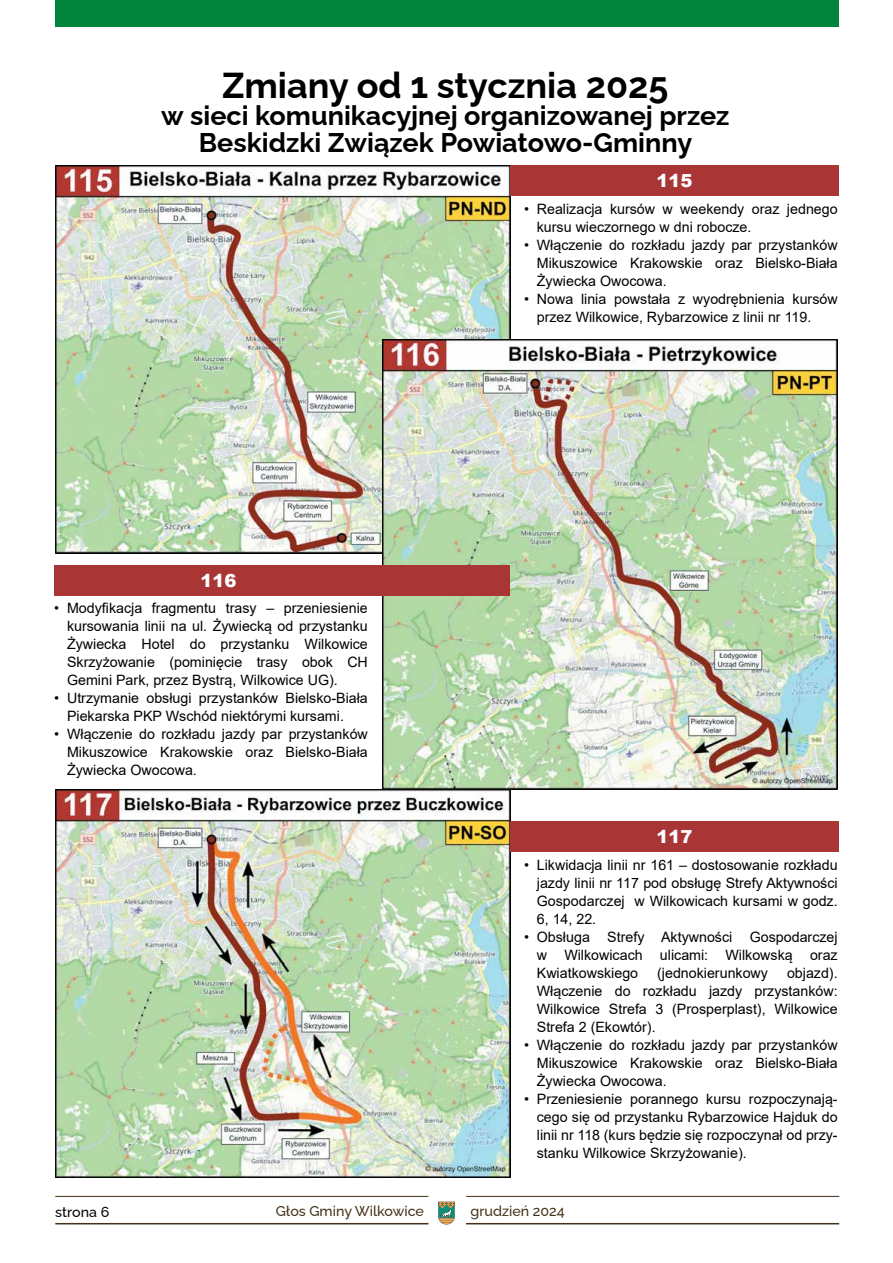
<style>
.page{position:relative;width:893px;height:1263px;background:#fff}
.page>*{position:absolute;margin:0;border:0;box-sizing:border-box;transform-origin:0 0}
.t1{font:700 36px "Raleway";color:#000}
.t2{font:700 27px/27px "Raleway";color:#000;text-align:center}
.t3{font:900 18px "Arial";color:#fff}
.t4{font:14.25px/18px "Arial";color:#000;text-align:justify}
.t5{font:500 14.25px "Raleway";color:#423118}
.t6{font:500 14.25px "Raleway";color:#000}
</style>
<div class="page">
<svg style="left:438px;top:1202px;width:17px;height:22px"></svg>
<hr style="left:55px;top:1196px;width:373px;height:1px;background:#423118">
<hr style="left:466px;top:1196px;width:373px;height:1px;background:#423118">
<hr style="left:55px;top:1223px;width:373px;height:1px;background:#423118">
<hr style="left:466px;top:1223px;width:373px;height:1px;background:#423118">
<img style="left:55px;top:165px;width:455px;height:388px">
<img style="left:382px;top:340px;width:456px;height:450px">
<div style="left:55px;top:0;width:784px;height:26px;background:#00833b"></div>
<img style="left:55px;top:790px;width:455px;height:388px">
<div style="left:510px;top:165px;width:329px;height:31px;background:#a93535"></div>
<div style="left:510px;top:821px;width:329px;height:31px;background:#a93535"></div>
<div style="left:54px;top:565px;width:328px;height:30px;background:#a93535"></div>
<div style="left:382px;top:565px;width:128px;height:30px;background:#a93535"></div>
<h1 class="t1" style="left:222px;top:56px;width:448px">Zmiany od 1 stycznia 2025</h1>
<h2 class="t2" style="left:161px;top:99px;width:570px">w sieci komunikacyjnej organizowanej przez<br>Beskidzki Związek Powiatowo-Gminny</h2>
<p class="t3" style="left:657px;top:168px;width:38px">115</p>
<p class="t3" style="left:200px;top:567px;width:38px">116</p>
<p class="t4" style="left:67px;top:599px;width:302px;text-indent:-13px">• Modyfikacja fragmentu trasy – przeniesienie kursowania linii na ul. Żywiecką od przystanku Żywiecka Hotel do przystanku Wilkowice Skrzyżowanie (pominięcie trasy obok CH Gemini Park, przez Bystrą, Wilkowice UG).</p>
<p class="t4" style="left:67px;top:689px;width:302px;text-indent:-13px">• Utrzymanie obsługi przystanków Bielsko-Biała<br>Piekarska PKP Wschód niektórymi kursami.</p>
<p class="t4" style="left:67px;top:725px;width:302px;text-indent:-13px">• Włączenie do rozkładu jazdy par przystanków Mikuszowice Krakowskie oraz Bielsko-Biała Żywiecka Owocowa.</p>
<p class="t4" style="left:537px;top:200px;width:302px;text-indent:-13px">• Realizacja kursów w weekendy oraz jednego kursu wieczornego w dni robocze.</p>
<p class="t4" style="left:537px;top:236px;width:302px;text-indent:-13px">• Włączenie do rozkładu jazdy par przystanków Mikuszowice Krakowskie oraz Bielsko-Biała Żywiecka Owocowa.</p>
<p class="t4" style="left:537px;top:290px;width:302px;text-indent:-13px">• Nowa linia powstała z wyodrębnienia kursów przez Wilkowice, Rybarzowice z linii nr 119.</p>
<p class="t3" style="left:657px;top:823px;width:38px">117</p>
<p class="t4" style="left:537px;top:856px;width:302px;text-indent:-13px">• Likwidacja linii nr 161 – dostosowanie rozkładu jazdy linii nr 117 pod obsługę Strefy Aktywności Gospodarczej w Wilkowicach kursami w godz.<br>6, 14, 22.</p>
<p class="t4" style="left:537px;top:928px;width:302px;text-indent:-13px">• Obsługa Strefy Aktywności Gospodarczej w Wilkowicach ulicami: Wilkowską oraz Kwiatkowskiego</p>
<p class="t4" style="left:537px;top:964px;width:302px;text-indent:250px">objazd).<br>Włączenie do rozkładu jazdy przystanków:<br>Wilkowice Strefa 3 (Prosperplast), Wilkowice Strefa 2 (Ekowtór).</p>
<p class="t4" style="left:537px;top:1036px;width:302px;text-indent:-13px">• Włączenie do rozkładu jazdy par przystanków Mikuszowice Krakowskie oraz Bielsko-Biała Żywiecka Owocowa.</p>
<p class="t4" style="left:537px;top:1090px;width:302px;text-indent:-13px">• Przeniesienie porannego kursu rozpoczynają&shy;cego się od przystanku Rybarzowice Hajduk do linii nr 118 (kurs będzie się rozpoczynał od przy&shy;stanku Wilkowice Skrzyżowanie).</p>
<p class="t4" style="left:657px;top:964px;width:112px">(jednokierunkowy</p>
<p class="t6" style="left:55px;top:1200px;width:56px">strona 6</p>
<p class="t5" style="left:276px;top:1199px;width:150px">Głos Gminy Wilkowice</p>
<p class="t5" style="left:471px;top:1200px;width:96px">grudzień 2024</p>
</div>
